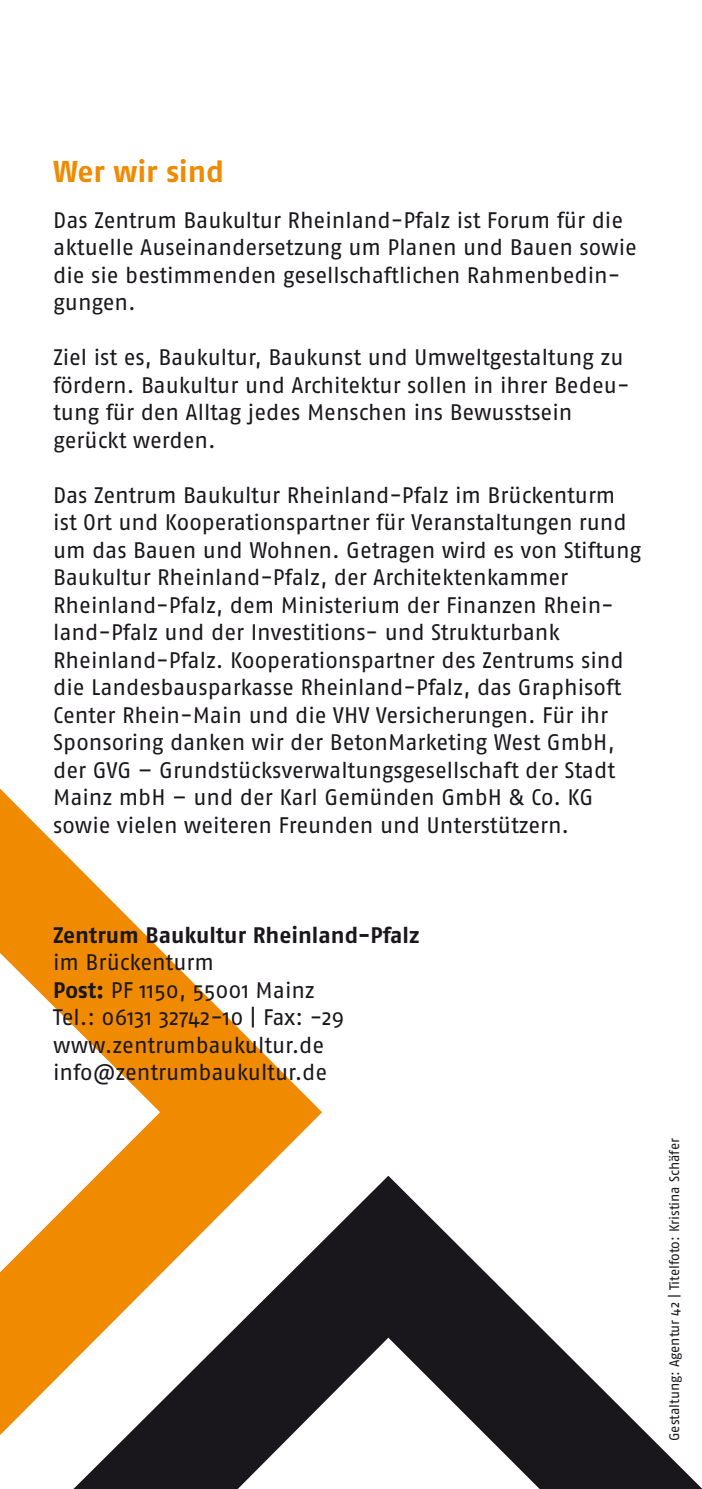
<style>
.page{position:relative;width:702px;height:1489px;background:#fff}
.page>*{position:absolute;margin:0;border:0;box-sizing:border-box;transform-origin:0 0}
.t1{font:700 30px "Fago No";letter-spacing:-.005em;color:#f08a00}
.t2{font:22.5px/27.5px "Fago No";letter-spacing:-.005em;color:#1a171c}
.t3{font:700 22.5px "Fago No";color:#1a171c}
.t4{font:13.75px "Fago No";letter-spacing:-.005em;color:#1a171c}
.s1{font-weight:700}
</style>
<div class="page">
<svg style="left:0;top:788px;width:322px;height:646px"></svg>
<svg style="left:73px;top:1175px;width:629px;height:313px"></svg>
<h1 class="t1" style="left:53px;top:154px;width:172px">Wer wir sind</h1>
<p class="t2" style="left:53px;top:206px;width:585px">Das Zentrum Baukultur Rheinland-Pfalz ist Forum für die aktuelle Auseinandersetzung um Planen und Bauen sowie die sie bestimmenden gesellschaftlichen Rahmenbedin&shy;gungen.</p>
<p class="t2" style="left:53px;top:343px;width:574px">Ziel ist es, Baukultur, Baukunst und Umweltgestaltung zu fördern. Baukultur und Architektur sollen in ihrer Bedeu&shy;tung für den Alltag jedes Menschen ins Bewusstsein gerückt werden.</p>
<p class="t2" style="left:53px;top:481px;width:589px">Das Zentrum Baukultur Rheinland-Pfalz im Brückenturm ist Ort und Kooperationspartner für Veranstaltungen rund um das Bauen und Wohnen. Getragen wird es von Stiftung Baukultur Rheinland-Pfalz, der Architektenkammer Rheinland-Pfalz, dem Ministerium der Finanzen Rhein&shy;land-Pfalz und der Investitions- und Strukturbank Rheinland-Pfalz. Kooperationspartner des Zentrums sind die Landesbausparkasse Rheinland-Pfalz, das Graphisoft Center Rhein-Main und die VHV Versicherungen. Für ihr Sponsoring danken wir der BetonMarketing West GmbH, der GVG – Grundstücksverwaltungsgesellschaft der Stadt Mainz mbH – und der Karl Gemünden GmbH &amp; Co. KG sowie vielen weiteren Freunden und Unterstützern.</p>
<p class="t3" style="left:53px;top:921px;width:368px">Zentrum Baukultur Rheinland-Pfalz</p>
<p class="t2" style="left:53px;top:948px;width:293px">im Brückenturm<br><span class="s1">Post:</span> PF 1150, 55001 Mainz<br>Tel.: 06131 32742-10 | Fax: -29 www.zentrumbaukultur.de info@zentrumbaukultur.de</p>
<p class="t4" style="left:666px;top:1440px;width:304px;rotate:-90deg">Gestaltung: Agentur 42 | Titelfoto: Kristina Schäfer</p>
</div>
